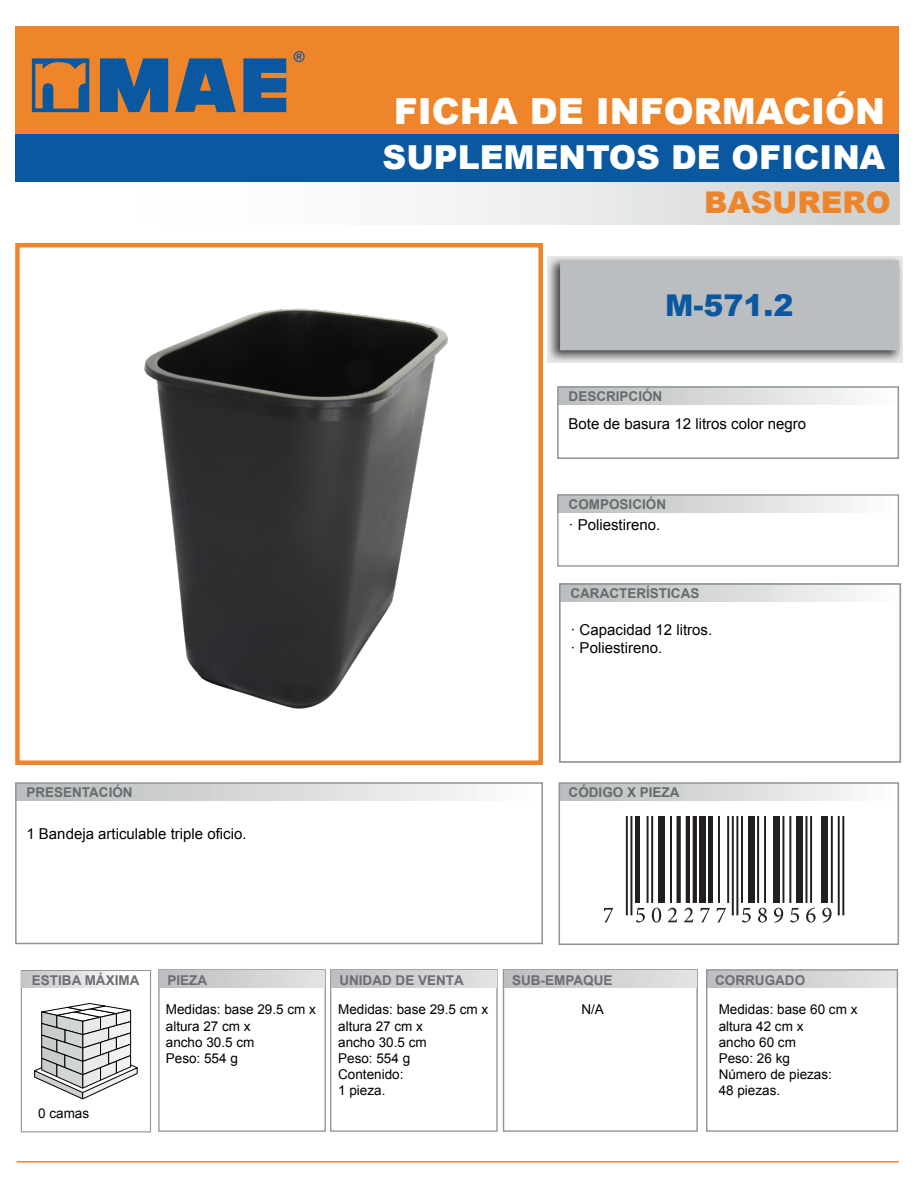
<style>
.page{position:relative;width:918px;height:1188px;background:#fff}
.page>*{position:absolute;margin:0;border:0;box-sizing:border-box;transform-origin:0 0}
.t1{font:900 36px "Arial";color:#fff}
.t2{font:900 33px "Arial";color:#fff}
.t3{font:900 30px "Arial";color:#ee852a}
.t4{font:900 30px "Arial";color:#0958a0}
.t5{font:15px/18px "Arial";color:#000001}
.t6{font:13.5px/16.2px "Arial";color:#000001}
.t7{font:700 13.5px "Arial";color:#666b6d}
.t8{font:700 13.5px "Arial";color:#6c6d70}
</style>
<div class="page">
<div style="left:559px;top:784px;width:338px;height:16px;background:linear-gradient(to right,#b9bcbc,#fdfdfd)"></div>
<div style="left:15px;top:170px;width:884px;height:54px;background:linear-gradient(to right,#fff,#d3d6d6)"></div>
<div style="left:15px;top:117px;width:884px;height:64px;background:#0958a0"></div>
<div style="left:15px;top:26px;width:884px;height:108px;background:#ee852a"></div>
<hr style="left:17px;top:1161px;width:882px;height:1px;background:#ee852a">
<div style="left:15px;top:243px;width:528px;height:522px;border:4px solid #ee852a"></div>
<svg style="left:548px;top:256px;width:355px;height:107px"></svg>
<div style="left:560px;top:260px;width:339px;height:90px;background:#babec0"></div>
<div style="left:558px;top:387px;width:340px;height:17px;background:linear-gradient(to right,#b9bcbc,#fcfcfc)"></div>
<div style="left:558px;top:495px;width:340px;height:17px;background:linear-gradient(to right,#b9bcbc,#fdfdfd)"></div>
<div style="left:16px;top:784px;width:526px;height:16px;background:linear-gradient(to right,#b9bcbc,#fcfcfc)"></div>
<div style="left:557px;top:386px;width:342px;height:73px;border:2px solid #8f9597"></div>
<div style="left:557px;top:494px;width:342px;height:73px;border:1px solid #8f9597"></div>
<div style="left:15px;top:782px;width:528px;height:162px;border:2px solid #8f9597"></div>
<svg style="left:100px;top:58px;width:68px;height:54px"></svg>
<svg style="left:175px;top:58px;width:61px;height:54px"></svg>
<svg style="left:243px;top:58px;width:43px;height:54px"></svg>
<svg style="left:32px;top:58px;width:57px;height:54px"></svg>
<svg style="left:294px;top:51px;width:11px;height:11px"></svg>
<div style="left:559px;top:782px;width:340px;height:163px;border:2px solid #8f9597"></div>
<svg style="left:34px;top:1003px;width:104px;height:96px"></svg>
<div style="left:158px;top:969px;width:168px;height:163px;border:1px solid #939598"></div>
<div style="left:503px;top:969px;width:195px;height:163px;border:1px solid #939598"></div>
<div style="left:707px;top:970px;width:190px;height:17px;background:linear-gradient(to right,#bcbdc0,#e4e5e7)"></div>
<div style="left:159px;top:970px;width:166px;height:17px;background:linear-gradient(to right,#bcbdc0,#e3e4e5)"></div>
<div style="left:504px;top:970px;width:192px;height:17px;background:linear-gradient(to right,#bcbdc0,#e2e3e5)"></div>
<div style="left:21px;top:970px;width:130px;height:162px;border:1px solid #939598"></div>
<div style="left:22px;top:971px;width:128px;height:17px;background:linear-gradient(to right,#c4c6c8,#fff)"></div>
<div style="left:706px;top:969px;width:192px;height:163px;border:1px solid #939598"></div>
<div style="left:330px;top:969px;width:168px;height:163px;border:1px solid #939598"></div>
<div style="left:331px;top:970px;width:165px;height:17px;background:linear-gradient(to right,#bcbdc0,#e3e4e5)"></div>
<div style="left:560px;top:583px;width:340px;height:18px;background:linear-gradient(to right,#b9bcbc,#fcfcfc)"></div>
<div style="left:559px;top:583px;width:342px;height:180px;border:2px solid #8f9597"></div>
<img style="left:144px;top:308px;width:304px;height:401px">
<hr style="left:626px;top:816px;width:2px;height:99px;background:#231f20">
<hr style="left:630px;top:816px;width:2px;height:99px;background:#231f20">
<hr style="left:635px;top:816px;width:4px;height:87px;background:#231f20">
<hr style="left:647px;top:816px;width:2px;height:87px;background:#231f20">
<hr style="left:651px;top:816px;width:2px;height:87px;background:#231f20">
<div style="left:658px;top:816px;width:7px;height:87px;background:#231f20"></div>
<hr style="left:670px;top:816px;width:2px;height:87px;background:#231f20">
<svg style="left:677px;top:816px;width:4px;height:87px"></svg>
<hr style="left:686px;top:816px;width:4px;height:87px;background:#231f20">
<svg style="left:693px;top:816px;width:4px;height:87px"></svg>
<div style="left:700px;top:816px;width:6px;height:87px;background:#231f20"></div>
<hr style="left:709px;top:816px;width:4px;height:87px;background:#231f20">
<hr style="left:718px;top:816px;width:2px;height:87px;background:#231f20">
<hr style="left:727px;top:816px;width:2px;height:87px;background:#231f20">
<hr style="left:741px;top:816px;width:2px;height:87px;background:#231f20">
<hr style="left:732px;top:816px;width:2px;height:99px;background:#231f20">
<hr style="left:736px;top:816px;width:2px;height:99px;background:#231f20">
<div style="left:748px;top:816px;width:6px;height:87px;background:#231f20"></div>
<hr style="left:757px;top:816px;width:2px;height:87px;background:#231f20">
<hr style="left:764px;top:816px;width:2px;height:87px;background:#231f20">
<div style="left:773px;top:816px;width:7px;height:87px;background:#231f20"></div>
<hr style="left:782px;top:816px;width:2px;height:87px;background:#231f20">
<hr style="left:789px;top:816px;width:2px;height:87px;background:#231f20">
<div style="left:796px;top:816px;width:7px;height:87px;background:#231f20"></div>
<hr style="left:806px;top:816px;width:1px;height:87px;background:#231f20">
<hr style="left:810px;top:816px;width:2px;height:87px;background:#231f20">
<div style="left:822px;top:816px;width:6px;height:87px;background:#231f20"></div>
<hr style="left:831px;top:816px;width:2px;height:87px;background:#231f20">
<hr style="left:838px;top:816px;width:2px;height:99px;background:#231f20">
<hr style="left:842px;top:816px;width:2px;height:99px;background:#231f20">
<svg style="left:604px;top:908px;width:9px;height:15px"></svg>
<svg style="left:636px;top:908px;width:9px;height:15px"></svg>
<svg style="left:652px;top:908px;width:9px;height:15px"></svg>
<svg style="left:668px;top:908px;width:9px;height:14px"></svg>
<svg style="left:684px;top:908px;width:9px;height:14px"></svg>
<svg style="left:700px;top:908px;width:10px;height:15px"></svg>
<svg style="left:717px;top:908px;width:9px;height:15px"></svg>
<svg style="left:742px;top:908px;width:9px;height:15px"></svg>
<svg style="left:758px;top:908px;width:9px;height:15px"></svg>
<svg style="left:774px;top:908px;width:9px;height:15px"></svg>
<svg style="left:790px;top:908px;width:9px;height:15px"></svg>
<svg style="left:806px;top:908px;width:10px;height:15px"></svg>
<svg style="left:822px;top:908px;width:10px;height:15px"></svg>
<h1 class="t1" style="left:394px;top:85px;width:493px">FICHA DE INFORMACIÓN</h1>
<h2 class="t2" style="left:383px;top:133px;width:504px">SUPLEMENTOS DE OFICINA</h2>
<h3 class="t3" style="left:704px;top:180px;width:188px">BASURERO</h3>
<h3 class="t4" style="left:665px;top:283px;width:130px">M-571.2</h3>
<p class="t7" style="left:569px;top:387px;width:95px">DESCRIPCIÓN</p>
<p class="t5" style="left:569px;top:415px;width:239px">Bote de basura 12 litros color negro</p>
<p class="t7" style="left:569px;top:495px;width:99px">COMPOSICIÓN</p>
<p class="t5" style="left:569px;top:516px;width:93px">· Poliestireno.</p>
<p class="t7" style="left:571px;top:584px;width:130px">CARACTERÍSTICAS</p>
<p class="t7" style="left:26px;top:783px;width:108px">PRESENTACIÓN</p>
<p class="t5" style="left:26px;top:825px;width:222px">1 Bandeja articulable triple oficio.</p>
<p class="t5" style="left:571px;top:621px;width:143px">· Capacidad 12 litros. · Poliestireno.</p>
<p class="t7" style="left:569px;top:783px;width:113px">CÓDIGO X PIEZA</p>
<p class="t8" style="left:32px;top:971px;width:109px">ESTIBA MÁXIMA</p>
<p class="t8" style="left:168px;top:971px;width:41px">PIEZA</p>
<p class="t8" style="left:339px;top:971px;width:126px">UNIDAD DE VENTA</p>
<p class="t8" style="left:512px;top:971px;width:102px">SUB-EMPAQUE</p>
<p class="t8" style="left:715px;top:971px;width:91px">CORRUGADO</p>
<p class="t6" style="left:719px;top:1002px;width:140px">Medidas: base 60 cm x altura 42 cm x<br>ancho 60 cm<br>Peso: 26 kg<br>Número de piezas:<br>48 piezas.</p>
<p class="t6" style="left:166px;top:1002px;width:152px">Medidas: base 29.5 cm x</p>
<p class="t6" style="left:581px;top:1002px;width:24px">N/A</p>
<p class="t6" style="left:166px;top:1018px;width:90px">altura 27 cm x ancho 30.5 cm<br>Peso: 554 g</p>
<p class="t6" style="left:338px;top:1002px;width:152px">Medidas: base 29.5 cm x altura 27 cm x<br>ancho 30.5 cm<br>Peso: 554 g<br>Contenido:<br>1 pieza.</p>
<p class="t6" style="left:38px;top:1105px;width:53px">0 camas</p>
</div>
